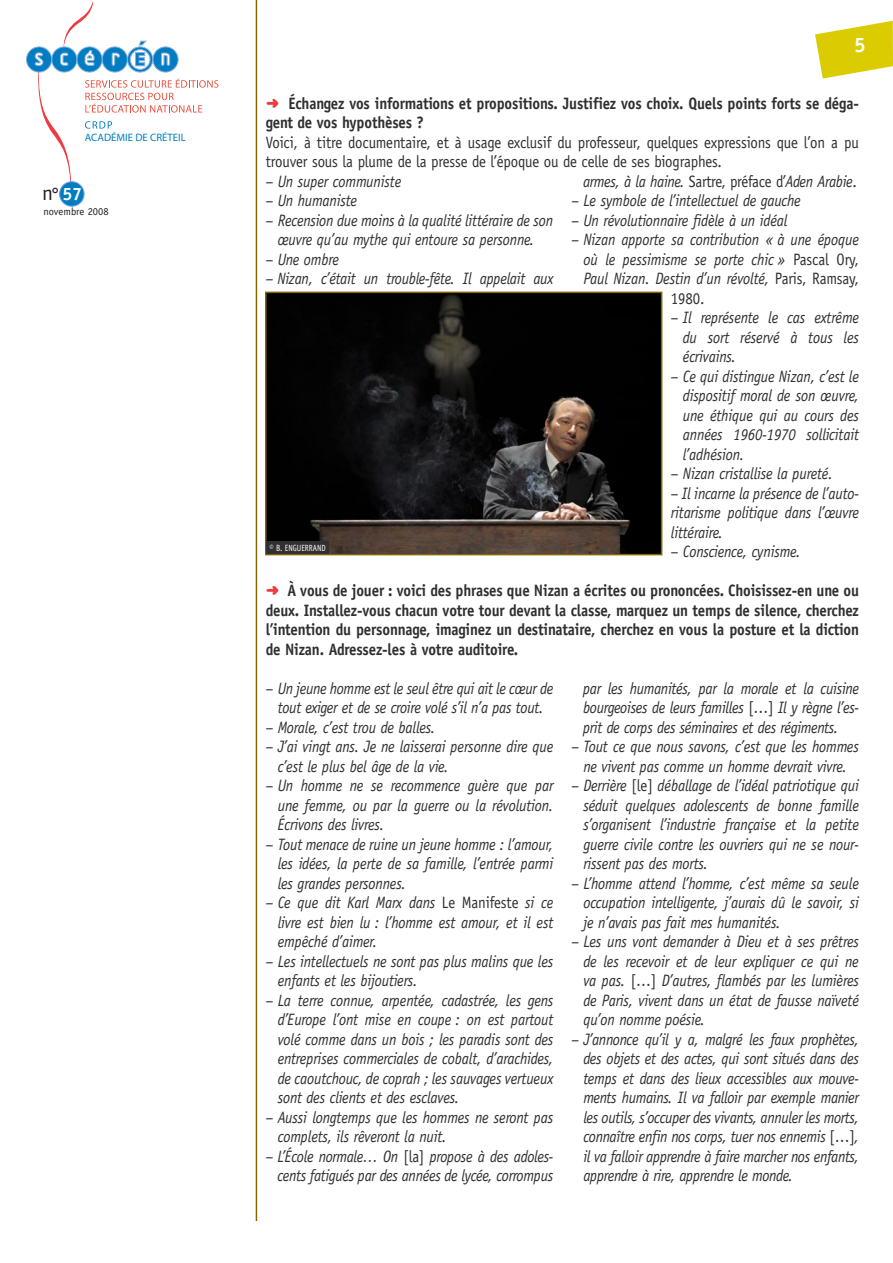
<style>
.page{position:relative;width:893px;height:1263px;background:#fff}
.page>*{position:absolute;margin:0;border:0;box-sizing:border-box;transform-origin:0 0}
.t1{font:700 18px "Officina Sans LT";color:#fff}
.t2{font:italic 16.5px/19.5px "Officina Sans LT";letter-spacing:-.01em;color:#312f30;text-align:justify;scale:.9 1}
.t3{font:700 16.5px/19.5px "Officina Sans LT";letter-spacing:-.01em;color:#312f30;scale:.9 1}
.t4{font:16.5px/19.5px "Officina Sans LT";letter-spacing:-.01em;color:#312f30;scale:.9 1}
.t5{font:10.8px "Myriad";color:#007cc2}
.t6{font:10.5px "Officina Sans LT";color:#231f20}
.t7{font:9px "Officina Sans LT";color:#fff;scale:.85 1}
.s1{font-weight:400;font-size:21px;color:#231f20}
.s2{font-weight:400;color:#231f20}
.s3{font-family:"Distro Bats";font-weight:400;font-size:15px;color:#ee3a41}
.s4{font-style:normal}
</style>
<div class="page">
<img style="left:218px;top:0;width:71px;height:1220px">
<svg style="left:815px;top:21px;width:78px;height:58px"></svg>
<div style="left:60px;top:182px;width:24px;height:24px;background:#007cc2;border-radius:50%"></div>
<div style="left:59px;top:181px;width:26px;height:26px;border:1px solid #70a3d6;border-radius:50%"></div>
<svg style="left:26px;top:1px;width:192px;height:192px"></svg>
<img style="left:268px;top:295px;width:391px;height:257px">
<div style="left:265px;top:292px;width:397px;height:263px;border:2px solid #876500"></div>
<div style="left:266px;top:541px;width:63px;height:13px;background:#312f30"></div>
<p class="t5" style="left:85px;top:132px;width:102px">ACADÉMIE DE CRÉTEIL</p>
<p class="t1" style="left:42px;top:183px;width:42px"><span class="s1">n</span><span class="s2">°</span> 57</p>
<p class="t6" style="left:43px;top:206px;width:67px">novembre 2008</p>
<p class="t3" style="left:266px;top:93px;width:661px"><span class="s3">b</span> Échangez vos informations et propositions. Justifiez vos choix. Quels points forts se déga&shy;gent de vos hypothèses ?</p>
<p class="t4" style="left:266px;top:132px;width:660px">Voici, à titre documentaire, et à usage exclusif du professeur, quelques expressions que l’on a pu trouver sous la plume de la presse de l’époque ou de celle de ses biographes.</p>
<p class="t2" style="left:266px;top:171px;width:152px">– Un super communiste</p>
<p class="t2" style="left:266px;top:191px;width:103px">– Un humaniste</p>
<p class="t2" style="left:266px;top:210px;width:321px;text-align:center">– Recension due moins à la qualité littéraire de son œuvre qu’au mythe qui entoure sa personne.</p>
<p class="t2" style="left:266px;top:249px;width:83px">– Une ombre</p>
<p class="t2" style="left:266px;top:269px;width:321px">– Nizan, c’était un trouble-fête. Il appelait aux</p>
<p class="t2" style="left:583px;top:171px;width:306px">armes, à la haine. <span class="s4">Sartre, préface d’</span>Aden Arabie<span class="s4">.</span></p>
<p class="t2" style="left:571px;top:191px;width:256px">– Le symbole de l’intellectuel de gauche</p>
<p class="t2" style="left:571px;top:210px;width:241px">– Un révolutionnaire fidèle à un idéal</p>
<p class="t2" style="left:571px;top:230px;width:321px">– Nizan apporte sa contribution « à une époque</p>
<p class="t2" style="left:583px;top:249px;width:308px">où le pessimisme se porte chic » <span class="s4">Pascal Ory,</span></p>
<p class="t2" style="left:583px;top:269px;width:308px">Paul Nizan. Destin d’un révolté, <span class="s4">Paris, Ramsay,</span></p>
<p class="t4" style="left:671px;top:288px;width:39px">1980.</p>
<p class="t2" style="left:683px;top:308px;width:197px;text-indent:-12px">– Il représente le cas extrême du sort réservé à tous les écrivains.</p>
<p class="t2" style="left:683px;top:366px;width:197px;text-indent:-12px">– Ce qui distingue Nizan, c’est le dispositif moral de son œuvre, une éthique qui au cours des années 1960-1970 sollicitait l’adhésion.</p>
<p class="t2" style="left:671px;top:464px;width:181px">– Nizan cristallise la pureté.</p>
<p class="t2" style="left:671px;top:483px;width:210px">– Il incarne la présence de l’auto&shy;ritarisme politique dans l’œuvre littéraire.</p>
<p class="t2" style="left:671px;top:542px;width:145px">– Conscience, cynisme.</p>
<p class="t3" style="left:266px;top:581px;width:661px;text-align:justify"><span class="s3">b</span> À vous de jouer : voici des phrases que Nizan a écrites ou prononcées. Choisissez-en une ou deux. Installez-vous chacun votre tour devant la classe, marquez un temps de silence, cherchez l’intention du personnage, imaginez un destinataire, cherchez en vous la posture et la diction de Nizan. Adressez-les à votre auditoire.</p>
<p class="t2" style="left:266px;top:678px;width:321px;text-align:center">– Un jeune homme est le seul être qui ait le cœur de tout exiger et de se croire volé s’il n’a pas tout.</p>
<p class="t2" style="left:266px;top:717px;width:190px">– Morale, c’est trou de balles.</p>
<p class="t2" style="left:278px;top:737px;width:308px;text-indent:-12px">– J’ai vingt ans. Je ne laisserai personne dire que c’est le plus bel âge de la vie.</p>
<p class="t2" style="left:278px;top:776px;width:308px;text-indent:-12px">– Un homme ne se recommence guère que par une femme, ou par la guerre ou la révolution.<br>Écrivons des livres.</p>
<p class="t2" style="left:278px;top:834px;width:308px;text-indent:-12px">– Tout menace de ruine un jeune homme : l’amour, les idées, la perte de sa famille, l’entrée parmi les grandes personnes.</p>
<p class="t2" style="left:278px;top:893px;width:308px;text-indent:-12px">– Ce que dit Karl Marx dans <span class="s4">Le Manifeste</span> si ce livre est bien lu : l’homme est amour, et il est empêché d’aimer.</p>
<p class="t2" style="left:278px;top:951px;width:308px;text-indent:-12px">– Les intellectuels ne sont pas plus malins que les enfants et les bijoutiers.</p>
<p class="t2" style="left:278px;top:990px;width:308px;text-indent:-12px">– La terre connue, arpentée, cadastrée, les gens d’Europe l’ont mise en coupe : on est partout volé comme dans un bois ; les paradis sont des entreprises commerciales de cobalt, d’arachides, de caoutchouc, de coprah ; les sauvages vertueux sont des clients et des esclaves.</p>
<p class="t2" style="left:278px;top:1107px;width:308px;text-indent:-12px">– Aussi longtemps que les hommes ne seront pas complets, ils rêveront la nuit.</p>
<p class="t2" style="left:266px;top:1146px;width:321px;text-align:right">– L’École normale… On <span class="s4">[la]</span> propose à des adoles&shy;cents fatigués par des années de lycée, corrompus</p>
<p class="t7" style="left:269px;top:542px;width:68px">© B. ENGUERRAND</p>
<p class="t2" style="left:583px;top:678px;width:308px">par les humanités, par la morale et la cuisine bourgeoises de leurs familles <span class="s4">[…]</span> Il y règne l’es&shy;prit de corps des séminaires et des régiments.</p>
<p class="t2" style="left:571px;top:737px;width:321px;text-align:center">– Tout ce que nous savons, c’est que les hommes ne vivent pas comme un homme devrait vivre.</p>
<p class="t2" style="left:583px;top:776px;width:308px;text-indent:-12px">– Derrière <span class="s4">[le]</span> déballage de l’idéal patriotique qui séduit quelques adolescents de bonne famille s’organisent l’industrie française et la petite guerre civile contre les ouvriers qui ne se nour&shy;rissent pas des morts.</p>
<p class="t2" style="left:583px;top:873px;width:308px;text-indent:-12px">– L’homme attend l’homme, c’est même sa seule occupation intelligente, j’aurais dû le savoir, si je n’avais pas fait mes humanités.</p>
<p class="t2" style="left:583px;top:932px;width:308px;text-indent:-12px">– Les uns vont demander à Dieu et à ses prêtres de les recevoir et de leur expliquer ce qui ne va pas. <span class="s4">[…]</span> D’autres, flambés par les lumières de Paris, vivent dans un état de fausse naïveté qu’on nomme poésie.</p>
<p class="t2" style="left:583px;top:1029px;width:308px;text-indent:-12px">– J’annonce qu’il y a, malgré les faux prophètes, des objets et des actes, qui sont situés dans des temps et dans des lieux accessibles aux mouve&shy;ments humains. Il va falloir par exemple manier les outils, s’occuper des vivants, annuler les morts, connaître enfin nos corps, tuer nos ennemis <span class="s4">[…]</span>, il va falloir apprendre à faire marcher nos enfants, apprendre à rire, apprendre le monde.</p>
</div>
